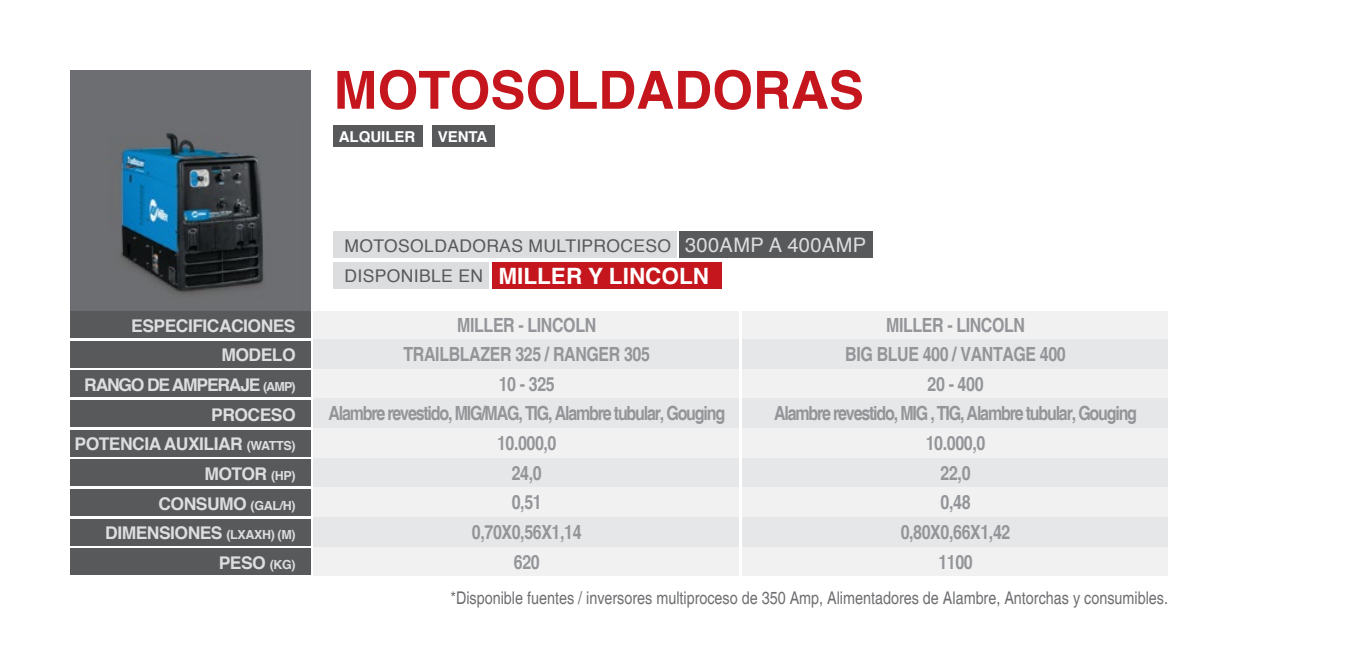
<style>
.page{position:relative;width:1346px;height:646px;background:#fff}
.page>*{position:absolute;margin:0;border:0;box-sizing:border-box;transform-origin:0 0}
.t1{font:700 52.5px "Helvetica";color:#c4161c}
.t2{font:700 22.5px "Helvetica";color:#fff}
.t3{font:700 condensed 19.5px/29.5px "Helvetica";letter-spacing:-.02em;color:#939598;text-align:center}
.t4{font:700 17.5px/29.8px "Helvetica";letter-spacing:-.03em;color:#dcddde;text-align:right}
.t5{font:condensed 17.5px "Helvetica";color:#6d6e71}
.t6{font:17.5px "Helvetica";letter-spacing:.02em;color:#58595b}
.t7{font:700 15px "Helvetica";color:#fff}
.s1{font-size:12.5px}
.s2{font-size:20px;color:#dcddde}
.s3{font-weight:400;font-size:17.5px;color:#58595b}
</style>
<div class="page">
<div style="left:313px;top:311px;width:854px;height:28px;background:#f1f1f2"></div>
<div style="left:313px;top:339px;width:854px;height:30px;background:#e6e7e8"></div>
<div style="left:313px;top:369px;width:854px;height:29px;background:#f1f1f2"></div>
<div style="left:313px;top:398px;width:854px;height:30px;background:#e6e7e8"></div>
<div style="left:313px;top:428px;width:854px;height:30px;background:#f1f1f2"></div>
<div style="left:313px;top:458px;width:854px;height:29px;background:#e6e7e8"></div>
<div style="left:313px;top:487px;width:854px;height:30px;background:#f1f1f2"></div>
<div style="left:313px;top:517px;width:854px;height:30px;background:#e6e7e8"></div>
<div style="left:313px;top:547px;width:854px;height:28px;background:#f1f1f2"></div>
<hr style="left:739px;top:311px;width:3px;height:264px;background:#fff">
<div style="left:70px;top:71px;width:240px;height:240px;background:#6d6e71"></div>
<img style="left:120px;top:133px;width:143px;height:162px">
<div style="left:492px;top:262px;width:229px;height:26px;background:#c4161c"></div>
<div style="left:333px;top:262px;width:155px;height:26px;background:#dcddde"></div>
<div style="left:679px;top:231px;width:193px;height:27px;background:#58595b"></div>
<div style="left:333px;top:231px;width:343px;height:27px;background:#dcddde"></div>
<div style="left:70px;top:311px;width:240px;height:27px;background:#58595b"></div>
<div style="left:70px;top:341px;width:240px;height:26px;background:#58595b"></div>
<div style="left:70px;top:370px;width:240px;height:27px;background:#58595b"></div>
<div style="left:70px;top:400px;width:240px;height:27px;background:#58595b"></div>
<div style="left:70px;top:429px;width:240px;height:27px;background:#58595b"></div>
<div style="left:70px;top:459px;width:240px;height:27px;background:#58595b"></div>
<div style="left:70px;top:489px;width:240px;height:27px;background:#58595b"></div>
<div style="left:70px;top:518px;width:240px;height:27px;background:#58595b"></div>
<div style="left:70px;top:548px;width:240px;height:27px;background:#58595b"></div>
<div style="left:333px;top:125px;width:89px;height:21px;background:#58595b"></div>
<div style="left:432px;top:125px;width:62px;height:21px;background:#58595b"></div>
<h1 class="t1" style="left:333px;top:48px;width:531px">MOTOSOLDADORAS</h1>
<p class="t7" style="left:338px;top:124px;width:78px">ALQUILER</p>
<p class="t7" style="left:437px;top:124px;width:51px">VENTA</p>
<p class="t4" style="left:74px;top:311px;width:222px">ESPECIFICACIONES<br>MODELO<br>RANGO DE AMPERAJE <span class="s1">(AMP)<br></span>PROCESO<br>POTENCIA AUXILIAR <span class="s1">(WATTS)<br></span>MOTOR <span class="s1">(HP)<br></span>CONSUMO <span class="s1">(GAL/H)<br></span>DIMENSIONES <span class="s1">(LXAXH) (M)<br></span>PESO <span class="s1">(KG)</span></p>
<p class="t6" style="left:344px;top:232px;width:523px">MOTOSOLDADORAS MULTIPROCESO <span class="s2">300AMP A 400AMP</span></p>
<p class="t2" style="left:344px;top:257px;width:366px"><span class="s3">DISPONIBLE EN</span> MILLER Y LINCOLN</p>
<p class="t3" style="left:328px;top:310px;width:398px">MILLER - LINCOLN<br>TRAILBLAZER 325 / RANGER 305<br>10 - 325<br>Alambre revestido, MIG/MAG, TIG, Alambre tubular, Gouging<br>10.000,0<br>24,0<br>0,51<br>0,70X0,56X1,14<br>620</p>
<p class="t3" style="left:774px;top:310px;width:364px">MILLER - LINCOLN<br>BIG BLUE 400 / VANTAGE 400<br>20 - 400<br>Alambre revestido, MIG , TIG, Alambre tubular, Gouging<br>10.000,0<br>22,0<br>0,48<br>0,80X0,66X1,42<br>1100</p>
<p class="t5" style="left:450px;top:587px;width:719px">*Disponible fuentes / inversores multiproceso de 350 Amp, Alimentadores de Alambre, Antorchas y consumibles.</p>
</div>
